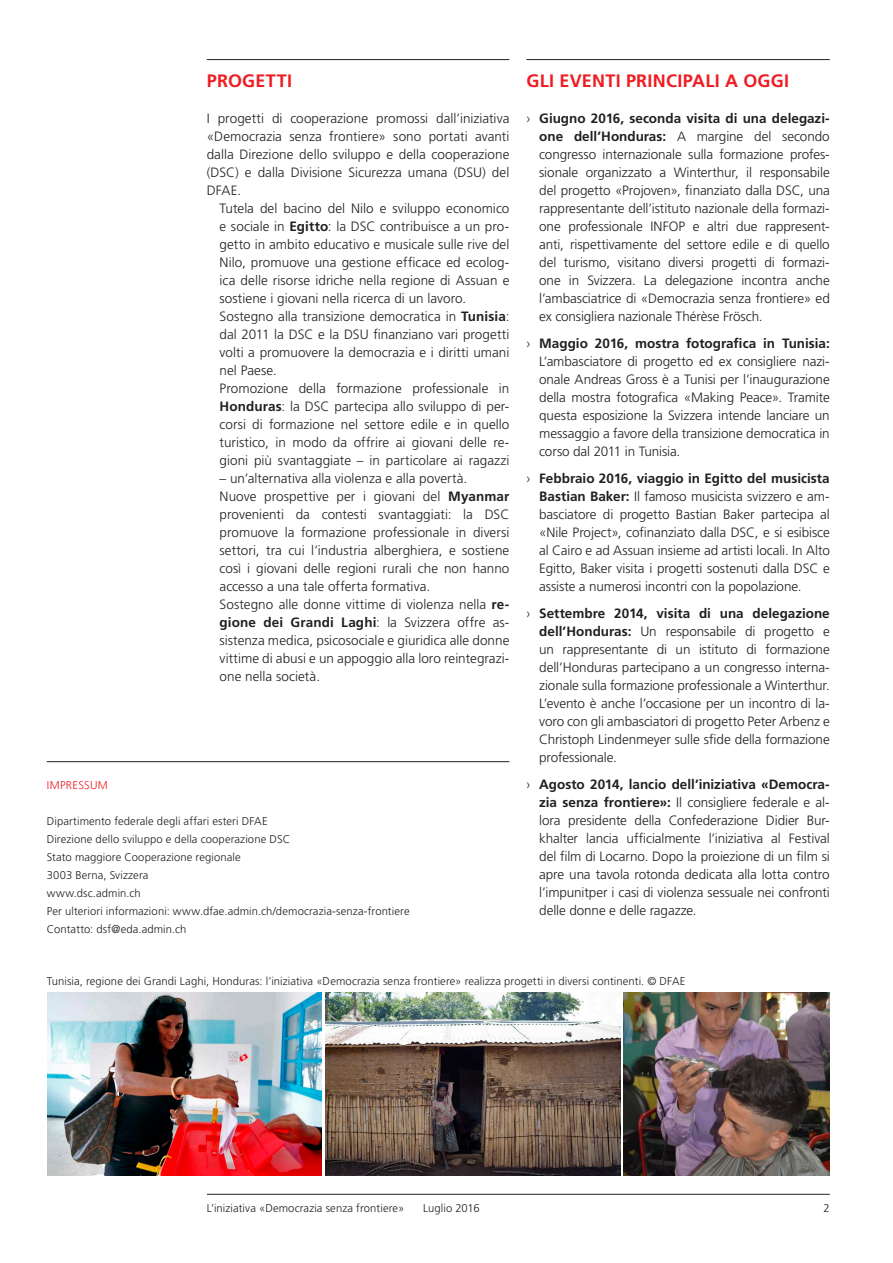
<style>
.page{position:relative;width:893px;height:1263px;background:#fff}
.page>*{position:absolute;margin:0;border:0;box-sizing:border-box;transform-origin:0 0}
.Titel_Linie{font:700 18px "Frutiger LT Pro";letter-spacing:.015em;color:#ee1d23}
.Lauftext_Einzug{font:300 13.5px/18px "Frutiger LT Pro";color:#231f20;text-align:justify}
.Lauftext{font:300 13.5px/18px "Frutiger LT Pro";color:#231f20;text-align:justify}
.Impressum{font:300 11.25px "Frutiger LT Pro";letter-spacing:.01em;color:#231f20}
.Legende{font:300 11.25px "Frutiger LT Pro";letter-spacing:.01em;color:#231f20}
.Titel_Linie_klein{font:300 11.25px "Frutiger LT Pro";letter-spacing:.025em;color:#ee1d23}
.Lauftext-2{font:300 11.25px "Frutiger LT Pro";color:#231f20}
.s1{font-weight:700}
</style>
<div class="page">
<hr style="left:207px;top:1194px;width:623px;height:1px;background:#231f20">
<hr style="left:47px;top:761px;width:462px;height:1px;background:#231f20">
<img style="left:48px;top:993px;width:273px;height:183px">
<img style="left:624px;top:993px;width:206px;height:183px">
<img style="left:325px;top:993px;width:295px;height:183px">
<hr style="left:207px;top:59px;width:302px;height:1px;background:#231f20">
<hr style="left:526px;top:59px;width:304px;height:1px;background:#231f20">
<p class="Titel_Linie" style="left:207px;top:70px;width:87px">PROGETTI</p>
<p class="Lauftext" style="left:207px;top:109px;width:304px">I progetti di cooperazione promossi dall’iniziativa «Democrazia senza frontiere» sono portati avanti dalla Direzione dello sviluppo e della cooperazione (DSC) e dalla Divisione Sicurezza umana (DSU) del DFAE.</p>
<p class="Lauftext_Einzug" style="left:220px;top:199px;width:291px">Tutela del bacino del Nilo e sviluppo economico e sociale in <span class="s1">Egitto</span>: la DSC contribuisce a un pro&shy;getto in ambito educativo e musicale sulle rive del Nilo, promuove una gestione efficace ed ecolog&shy;ica delle risorse idriche nella regione di Assuan e sostiene i giovani nella ricerca di un lavoro.</p>
<p class="Lauftext_Einzug" style="left:220px;top:307px;width:291px">Sostegno alla transizione democratica in <span class="s1">Tunisia</span>: dal 2011 la DSC e la DSU finanziano vari progetti volti a promuovere la democrazia e i diritti umani nel Paese.</p>
<p class="Lauftext_Einzug" style="left:220px;top:379px;width:291px">Promozione della formazione professionale in <span class="s1">Honduras</span>: la DSC partecipa allo sviluppo di per&shy;corsi di formazione nel settore edile e in quello turistico, in modo da offrire ai giovani delle re&shy;gioni più svantaggiate – in particolare ai ragazzi</p>
<p class="Lauftext_Einzug" style="left:220px;top:469px;width:249px">– un’alternativa alla violenza e alla povertà.</p>
<p class="Lauftext_Einzug" style="left:220px;top:487px;width:291px">Nuove prospettive per i giovani del <span class="s1">Myanmar </span>provenienti da contesti svantaggiati: la DSC promuove la formazione professionale in diversi settori, tra cui l’industria alberghiera, e sostiene così i giovani delle regioni rurali che non hanno accesso a una tale offerta formativa.</p>
<p class="Lauftext_Einzug" style="left:220px;top:595px;width:291px">Sostegno alle donne vittime di violenza nella <span class="s1">re&shy;gione dei Grandi Laghi</span>: la Svizzera offre as&shy;sistenza medica, psicosociale e giuridica alle donne vittime di abusi e un appoggio alla loro reintegrazi&shy;one nella società.</p>
<p class="Titel_Linie_klein" style="left:47px;top:778px;width:63px">IMPRESSUM</p>
<p class="Impressum" style="left:47px;top:814px;width:222px">Dipartimento federale degli affari esteri DFAE</p>
<p class="Impressum" style="left:47px;top:832px;width:245px">Direzione dello sviluppo e della cooperazione DSC</p>
<p class="Impressum" style="left:47px;top:850px;width:196px">Stato maggiore Cooperazione regionale</p>
<p class="Impressum" style="left:47px;top:868px;width:103px">3003 Berna, Svizzera</p>
<p class="Impressum" style="left:47px;top:886px;width:96px">www.dsc.admin.ch</p>
<p class="Impressum" style="left:47px;top:904px;width:364px">Per ulteriori informazioni: www.dfae.admin.ch/democrazia-senza-frontiere</p>
<p class="Impressum" style="left:47px;top:922px;width:141px">Contatto: dsf@eda.admin.ch</p>
<p class="Titel_Linie" style="left:526px;top:70px;width:264px">GLI EVENTI PRINCIPALI A OGGI</p>
<p class="Lauftext_Einzug" style="left:539px;top:109px;width:292px;text-indent:-13px">› <span class="s1">Giugno 2016, seconda visita di una delegazi&shy;one dell’Honduras:</span> A margine del secondo congresso internazionale sulla formazione profes&shy;sionale organizzato a Winterthur, il responsabile del progetto «Projoven», finanziato dalla DSC, una rappresentante dell’istituto nazionale della formazi&shy;one professionale INFOP e altri due rappresent&shy;anti, rispettivamente del settore edile e di quello del turismo, visitano diversi progetti di formazi&shy;one in Svizzera. La delegazione incontra anche l’ambasciatrice di «Democrazia senza frontiere» ed ex consigliera nazionale Thérèse Frösch.</p>
<p class="Lauftext_Einzug" style="left:539px;top:334px;width:292px;text-indent:-13px">› <span class="s1">Maggio 2016, mostra fotografica in Tunisia:<br></span>L’ambasciatore di progetto ed ex consigliere nazi&shy;onale Andreas Gross è a Tunisi per l’inaugurazione della mostra fotografica «Making Peace». Tramite questa esposizione la Svizzera intende lanciare un messaggio a favore della transizione democratica in corso dal 2011 in Tunisia.</p>
<p class="Lauftext_Einzug" style="left:539px;top:469px;width:292px;text-indent:-13px">› <span class="s1">Febbraio 2016, viaggio in Egitto del musicista Bastian Baker:</span> Il famoso musicista svizzero e am&shy;basciatore di progetto Bastian Baker partecipa al «Nile Project», cofinanziato dalla DSC, e si esibisce al Cairo e ad Assuan insieme ad artisti locali. In Alto Egitto, Baker visita i progetti sostenuti dalla DSC e assiste a numerosi incontri con la popolazione.</p>
<p class="Lauftext_Einzug" style="left:539px;top:604px;width:292px;text-indent:-13px">› <span class="s1">Settembre 2014, visita di una delegazione dell’Honduras:</span> Un responsabile di progetto e un rappresentante di un istituto di formazione dell’Honduras partecipano a un congresso interna&shy;zionale sulla formazione professionale a Winterthur.<br>L’evento è anche l’occasione per un incontro di la&shy;voro con gli ambasciatori di progetto Peter Arbenz e Christoph Lindenmeyer sulle sfide della formazione professionale.</p>
<p class="Lauftext_Einzug" style="left:539px;top:775px;width:292px;text-indent:-13px">› <span class="s1">Agosto 2014, lancio dell’iniziativa «Democra&shy;zia senza frontiere»:</span> Il consigliere federale e al&shy;lora presidente della Confederazione Didier Bur&shy;khalter lancia ufficialmente l’iniziativa al Festival del film di Locarno. Dopo la proiezione di un film si apre una tavola rotonda dedicata alla lotta contro l’impunitper i casi di violenza sessuale nei confronti delle donne e delle ragazze.</p>
<p class="Legende" style="left:47px;top:974px;width:640px">Tunisia, regione dei Grandi Laghi, Honduras: l’iniziativa «Democrazia senza frontiere» realizza progetti in diversi continenti. © DFAE</p>
<p class="Legende" style="left:207px;top:1201px;width:199px">L’iniziativa «Democrazia senza frontiere»</p>
<p class="Legende" style="left:423px;top:1201px;width:58px">Luglio 2016</p>
<p class="Lauftext-2" style="left:823px;top:1201px;width:8px">2</p>
</div>
